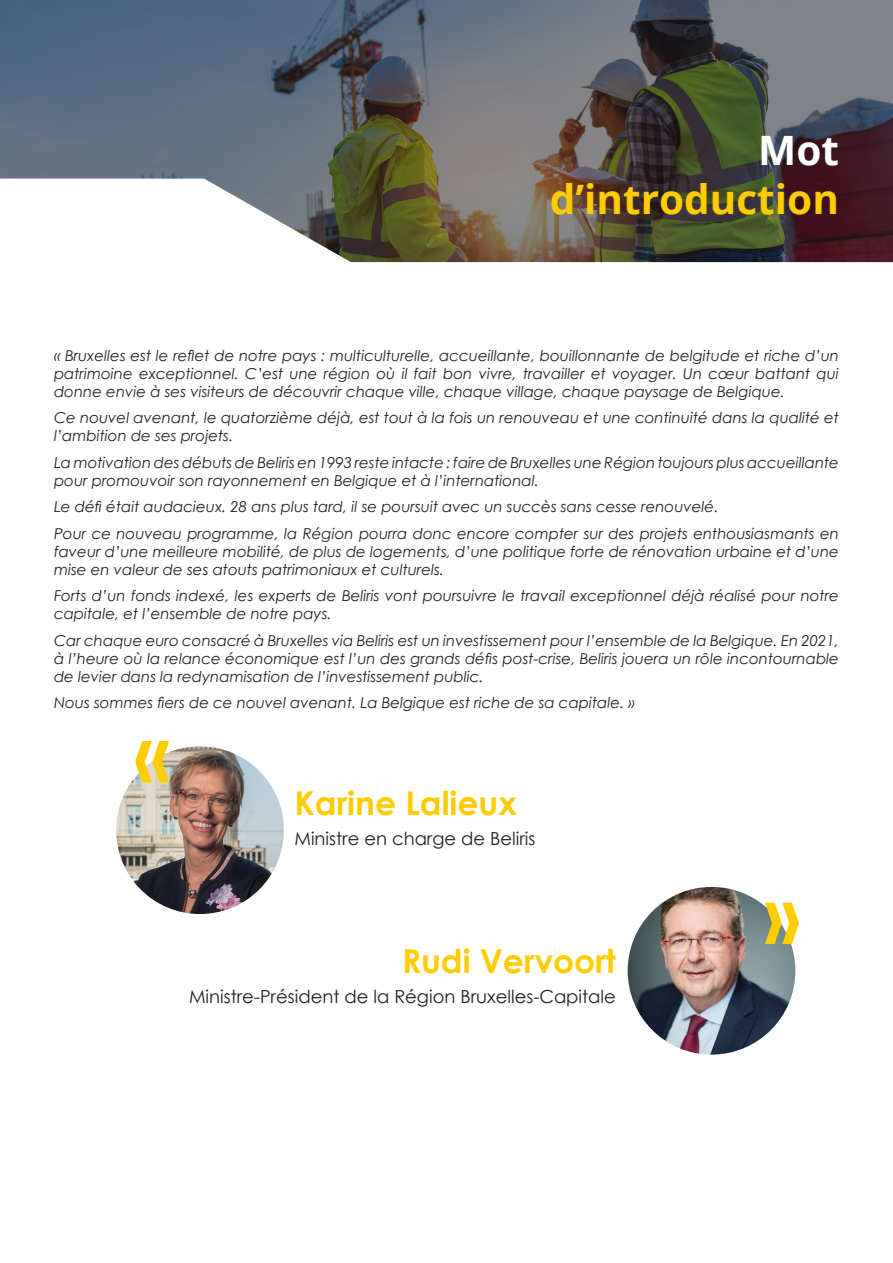
<style>
.page{position:relative;width:893px;height:1263px;background:#fff}
.page>*{position:absolute;margin:0;border:0;box-sizing:border-box;transform-origin:0 0}
.texte{font:700 78px "Century Gothic";color:#fc0}
.t1{font:700 40.5px "Open Sans";color:#fc0}
.t2{font:700 40.5px "Open Sans";color:#fff}
.texte-2{font:700 33px "Century Gothic";color:#fc0}
.texte-3{font:18px "Century Gothic";color:#231f20}
.texte-4{font:italic 15px/18px "Century Gothic";color:#231f20;text-align:justify}
</style>
<div class="page">
<svg style="left:0;top:0;width:893px;height:179px;background:#5d646c"></svg>
<img style="left:205px;top:179px;width:688px;height:84px">
<img style="left:114px;top:744px;width:172px;height:172px;border-radius:86px">
<div style="left:112px;top:742px;width:176px;height:176px;border:4px solid #fff;border-radius:50%"></div>
<img style="left:625px;top:885px;width:173px;height:172px;border-radius:85px">
<div style="left:623px;top:882px;width:177px;height:177px;border:4px solid #fff;border-radius:50%"></div>
<p class="t2" style="left:758px;top:122px;width:82px">Mot</p>
<p class="t1" style="left:550px;top:171px;width:291px">d’introduction</p>
<p class="texte-4" style="left:54px;top:346px;width:786px">« Bruxelles est le reflet de notre pays : multiculturelle, accueillante, bouillonnante de belgitude et riche d’un patrimoine exceptionnel. C’est une région où il fait bon vivre, travailler et voyager. Un cœur battant qui donne envie à ses visiteurs de découvrir chaque ville, chaque village, chaque paysage de Belgique.</p>
<p class="texte-4" style="left:54px;top:408px;width:786px">Ce nouvel avenant, le quatorzième déjà, est tout à la fois un renouveau et une continuité dans la qualité et l’ambition de ses projets.</p>
<p class="texte-4" style="left:54px;top:453px;width:786px">La motivation des débuts de Beliris en 1993 reste intacte : faire de Bruxelles une Région toujours plus accueillante pour promouvoir son rayonnement en Belgique et à l’international.</p>
<p class="texte-4" style="left:54px;top:497px;width:666px">Le défi était audacieux. 28 ans plus tard, il se poursuit avec un succès sans cesse renouvelé.</p>
<p class="texte-4" style="left:54px;top:524px;width:786px">Pour ce nouveau programme, la Région pourra donc encore compter sur des projets enthousiasmants en faveur d’une meilleure mobilité, de plus de logements, d’une politique forte de rénovation urbaine et d’une mise en valeur de ses atouts patrimoniaux et culturels.</p>
<p class="texte-4" style="left:54px;top:586px;width:786px">Forts d’un fonds indexé, les experts de Beliris vont poursuivre le travail exceptionnel déjà réalisé pour notre capitale, et l’ensemble de notre pays.</p>
<p class="texte-4" style="left:54px;top:631px;width:786px">Car chaque euro consacré à Bruxelles via Beliris est un investissement pour l’ensemble de la Belgique. En 2021, à l’heure où la relance économique est l’un des grands défis post-crise, Beliris jouera un rôle incontournable de levier dans la redynamisation de l’investissement public.</p>
<p class="texte-4" style="left:54px;top:693px;width:582px">Nous sommes fiers de ce nouvel avenant. La Belgique est riche de sa capitale. »</p>
<p class="texte" style="left:134px;top:695px;width:37px">«</p>
<p class="texte-2" style="left:294px;top:778px;width:224px">Karine Lalieux</p>
<p class="texte-3" style="left:294px;top:826px;width:242px">Ministre en charge de Beliris</p>
<p class="texte-2" style="left:402px;top:936px;width:215px">Rudi Vervoort</p>
<p class="texte-3" style="left:189px;top:984px;width:428px">Ministre-Président de la Région Bruxelles-Capitale</p>
<p class="texte" style="left:764px;top:856px;width:37px">»</p>
</div>
